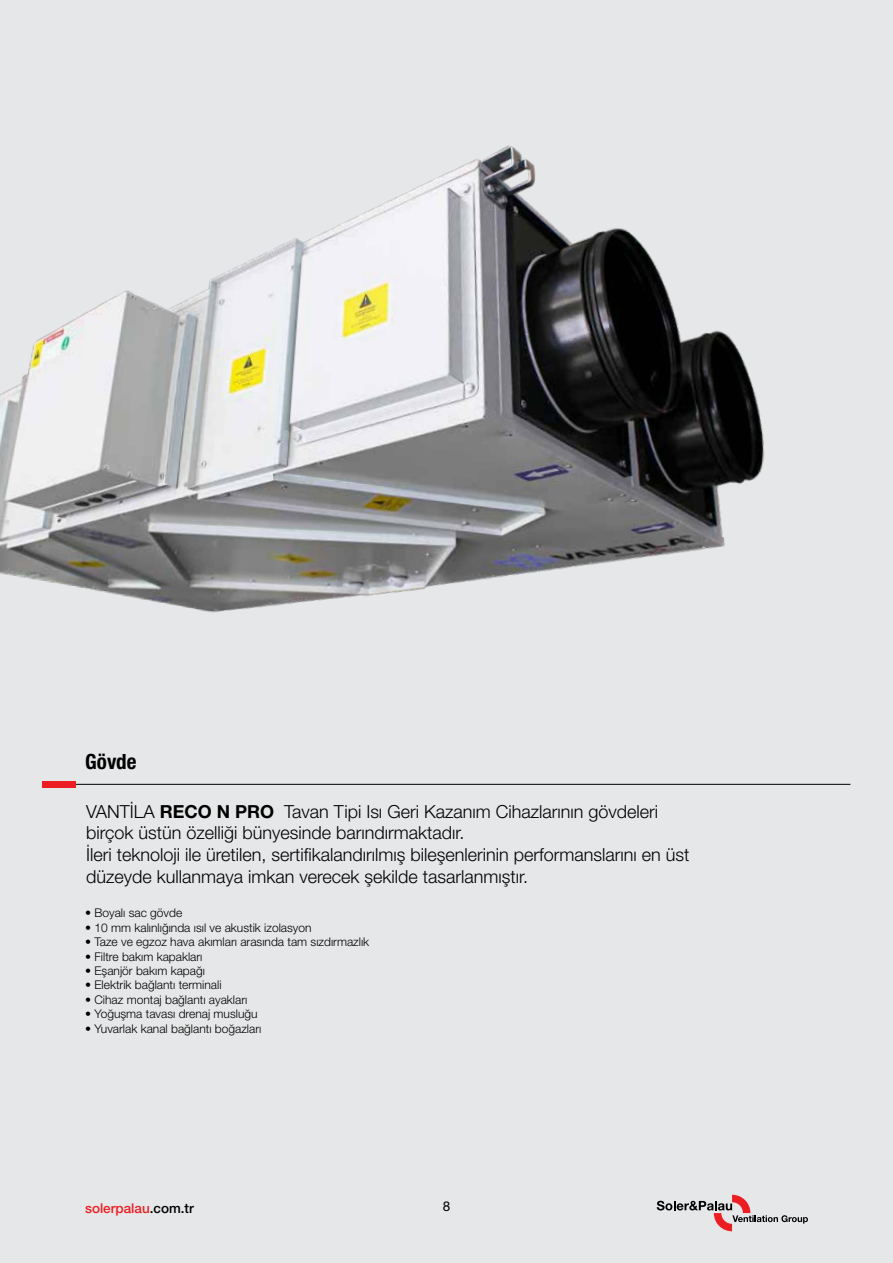
<style>
.page{position:relative;width:893px;height:1263px;background:#e6e7e8}
.page>*{position:absolute;margin:0;border:0;box-sizing:border-box;transform-origin:0 0}
.t1{font:700 condensed 21px "Helvetica Neue LT Pro";color:#000}
.t2{font:300 18px/21.6px "Helvetica Neue LT Pro";color:#000}
.t3{font:500 13.5px "Helvetica Neue LT Pro";color:#ed1d24}
.t4{font:13.5px "Helvetica Neue LT Pro";color:#000}
.t5{font:300 12px "Helvetica Neue LT Pro";color:#000}
.s1{font-weight:700}
.s2{color:#000}
</style>
<div class="page">
<hr style="left:43px;top:784px;width:807px;height:1px;background:#000">
<div style="left:43px;top:781px;width:33px;height:6px;background:#ed1d24"></div>
<img style="left:0;top:145px;width:765px;height:468px">
<svg style="left:657px;top:1195px;width:151px;height:36px"></svg>
<h1 class="t1" style="left:85px;top:748px;width:53px">Gövde</h1>
<p class="t2" style="left:86px;top:800px;width:605px">VANTİLA <span class="s1">RECO N PRO</span> Tavan Tipi Isı Geri Kazanım Cihazlarının gövdeleri birçok üstün özelliği bünyesinde barındırmaktadır.<br>İleri teknoloji ile üretilen, sertifikalandırılmış bileşenlerinin performanslarını en üst düzeyde kullanmaya imkan verecek şekilde tasarlanmıştır.</p>
<p class="t5" style="left:85px;top:906px;width:99px">• Boyalı sac gövde</p>
<p class="t5" style="left:85px;top:920px;width:228px">• 10 mm kalınlığında ısıl ve akustik izolasyon</p>
<p class="t5" style="left:85px;top:934px;width:286px">• Taze ve egzoz hava akımları arasında tam sızdırmazlık</p>
<p class="t5" style="left:85px;top:949px;width:119px">• Filtre bakım kapakları</p>
<p class="t5" style="left:85px;top:963px;width:121px">• Eşanjör bakım kapağı</p>
<p class="t5" style="left:85px;top:978px;width:138px">• Elektrik bağlantı terminali</p>
<p class="t5" style="left:85px;top:992px;width:164px">• Cihaz montaj bağlantı ayakları</p>
<p class="t5" style="left:85px;top:1006px;width:174px">• Yoğuşma tavası drenaj musluğu</p>
<p class="t5" style="left:85px;top:1021px;width:178px">• Yuvarlak kanal bağlantı boğazları</p>
<p class="t3" style="left:85px;top:1200px;width:110px">solerpalau<span class="s2">.com.tr</span></p>
<p class="t4" style="left:443px;top:1198px;width:9px">8</p>
</div>
